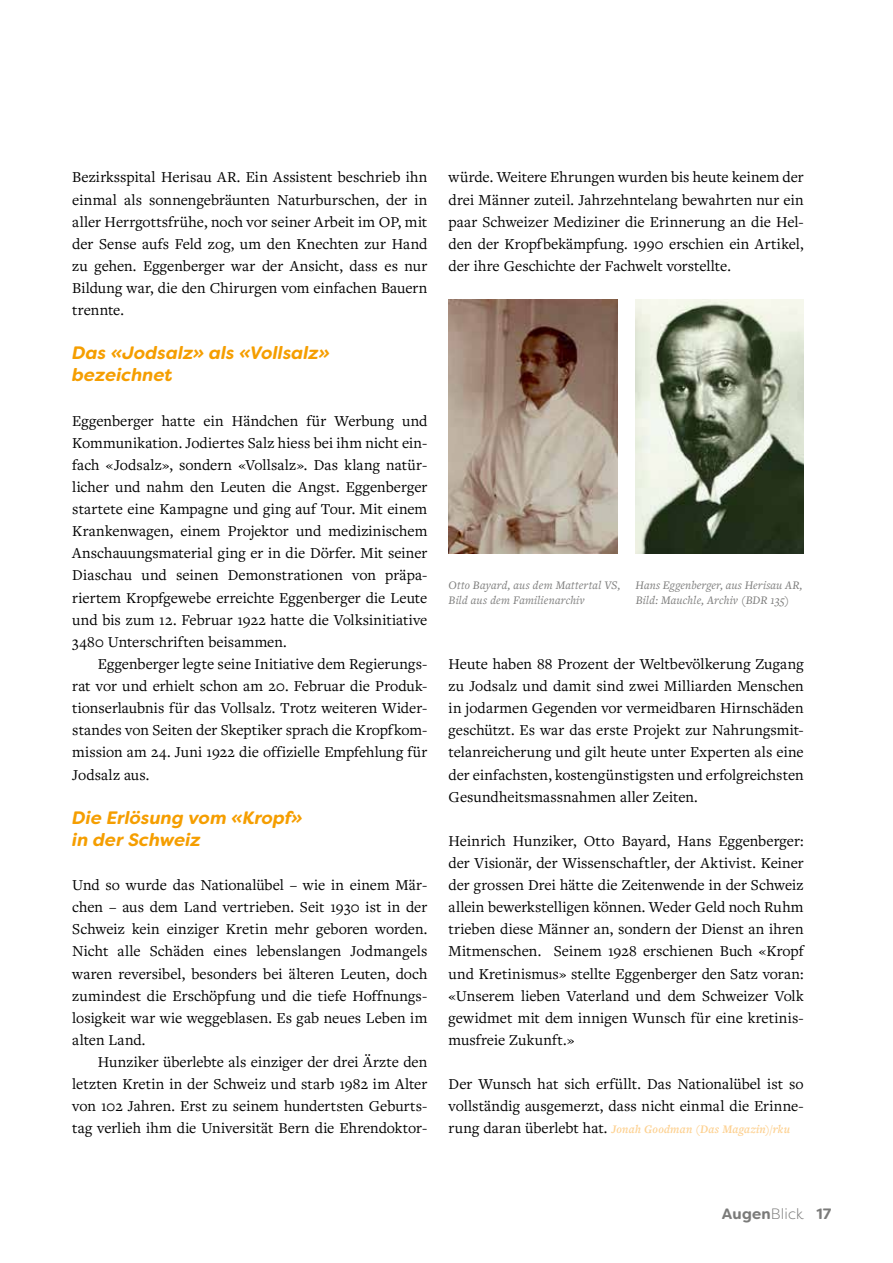
<style>
.page{position:relative;width:893px;height:1263px;background:#fff}
.page>*{position:absolute;margin:0;border:0;box-sizing:border-box;transform-origin:0 0}
.t1{font:italic 700 18px/22px "Filson Soft";color:#f59e00}
.t2{font:15.75px/22px "Freight Text Pro";color:#000;text-align:justify}
.t3{font:700 15px "Filson Soft";letter-spacing:.015em;color:#7b7b7a}
.t4{font:italic 12px "Freight Text Pro";letter-spacing:.015em;color:#7b7b7a}
.t5{font:italic 600 12px "Freight Text Pro";letter-spacing:.02em;color:#fdd08f}
.s1{font-weight:400;font-style:normal;font-size:15.75px;color:#000}
.s2{font-weight:300}
</style>
<div class="page">
<img style="left:449px;top:299px;width:168px;height:255px">
<img style="left:635px;top:299px;width:169px;height:255px">
<p class="t2" style="left:72px;top:166px;width:357px">Bezirksspital Herisau AR. Ein Assistent beschrieb ihn einmal als sonnengebräunten Naturburschen, der in aller Herrgottsfrühe, noch vor seiner Arbeit im OP, mit der Sense aufs Feld zog, um den Knechten zur Hand zu gehen. Eggenberger war der Ansicht, dass es nur Bildung war, die den Chirurgen vom einfachen Bauern trennte.</p>
<p class="t1" style="left:72px;top:342px;width:259px">Das «Jodsalz» als «Vollsalz» bezeichnet</p>
<p class="t2" style="left:72px;top:409px;width:357px">Eggenberger hatte ein Händchen für Werbung und Kommunikation. Jodiertes Salz hiess bei ihm nicht ein&shy;fach «Jodsalz», sondern «Vollsalz». Das klang natür&shy;licher und nahm den Leuten die Angst. Eggenberger startete eine Kampagne und ging auf Tour. Mit einem Krankenwagen, einem Projektor und medizinischem Anschauungsmaterial ging er in die Dörfer. Mit seiner Diaschau und seinen Demonstrationen von präpa&shy;riertem Kropfgewebe erreichte Eggenberger die Leute und bis zum 12. Februar 1922 hatte die Volksinitiative 3480 Unterschriften beisammen.</p>
<p class="t2" style="left:72px;top:652px;width:357px;text-indent:26px">Eggenberger legte seine Initiative dem Regierungs&shy;rat vor und erhielt schon am 20. Februar die Produk&shy;tionserlaubnis für das Vollsalz. Trotz weiteren Wider&shy;standes von Seiten der Skeptiker sprach die Kropfkom&shy;mission am 24. Juni 1922 die offizielle Empfehlung für Jodsalz aus.</p>
<p class="t1" style="left:72px;top:806px;width:232px">Die Erlösung vom «Kropf» in der Schweiz</p>
<p class="t2" style="left:72px;top:873px;width:357px">Und so wurde das Nationalübel – wie in einem Mär&shy;chen – aus dem Land vertrieben. Seit 1930 ist in der Schweiz kein einziger Kretin mehr geboren worden.<br>Nicht alle Schäden eines lebenslangen Jodmangels waren reversibel, besonders bei älteren Leuten, doch zumindest die Erschöpfung und die tiefe Hoffnungs&shy;losigkeit war wie weggeblasen. Es gab neues Leben im alten Land.</p>
<p class="t2" style="left:72px;top:1050px;width:357px;text-indent:26px">Hunziker überlebte als einziger der drei Ärzte den letzten Kretin in der Schweiz und starb 1982 im Alter von 102 Jahren. Erst zu seinem hundertsten Geburts&shy;tag verlieh ihm die Universität Bern die Ehrendoktor-</p>
<p class="t2" style="left:449px;top:166px;width:357px">würde. Weitere Ehrungen wurden bis heute keinem der drei Männer zuteil. Jahrzehntelang bewahrten nur ein paar Schweizer Mediziner die Erinnerung an die Hel&shy;den der Kropfbekämpfung. 1990 erschien ein Artikel, der ihre Geschichte der Fachwelt vorstellte.</p>
<p class="t4" style="left:449px;top:577px;width:173px">Otto Bayard, aus dem Mattertal VS,</p>
<p class="t4" style="left:635px;top:577px;width:169px">Hans Eggenberger, aus Herisau AR,</p>
<p class="t4" style="left:449px;top:592px;width:138px">Bild aus dem Familienarchiv</p>
<p class="t4" style="left:636px;top:592px;width:155px">Bild: Mauchle, Archiv (BDR 135)</p>
<p class="t2" style="left:449px;top:652px;width:357px">Heute haben 88 Prozent der Weltbevölkerung Zugang zu Jodsalz und damit sind zwei Milliarden Menschen in jodarmen Gegenden vor vermeidbaren Hirnschäden geschützt. Es war das erste Projekt zur Nahrungsmit&shy;telanreicherung und gilt heute unter Experten als eine der einfachsten, kostengünstigsten und erfolgreichsten Gesundheitsmassnahmen aller Zeiten.</p>
<p class="t2" style="left:449px;top:829px;width:357px">Heinrich Hunziker, Otto Bayard, Hans Eggenberger: der Visionär, der Wissenschaftler, der Aktivist. Keiner der grossen Drei hätte die Zeitenwende in der Schweiz allein bewerkstelligen können. Weder Geld noch Ruhm trieben diese Männer an, sondern der Dienst an ihren Mitmenschen. Seinem 1928 erschienen Buch «Kropf und Kretinismus» stellte Eggenberger den Satz voran: «Unserem lieben Vaterland und dem Schweizer Volk gewidmet mit dem innigen Wunsch für eine kretinis&shy;musfreie Zukunft.»</p>
<p class="t2" style="left:449px;top:1072px;width:357px">Der Wunsch hat sich erfüllt. Das Nationalübel ist so vollständig ausgemerzt, dass nicht einmal die Erinne-</p>
<p class="t5" style="left:449px;top:1121px;width:343px"><span class="s1">rung daran überlebt hat.</span> Jonah Goodman (Das Magazin)/rku</p>
<p class="t3" style="left:722px;top:1204px;width:111px">Augen<span class="s2">Blick</span> 17</p>
</div>
